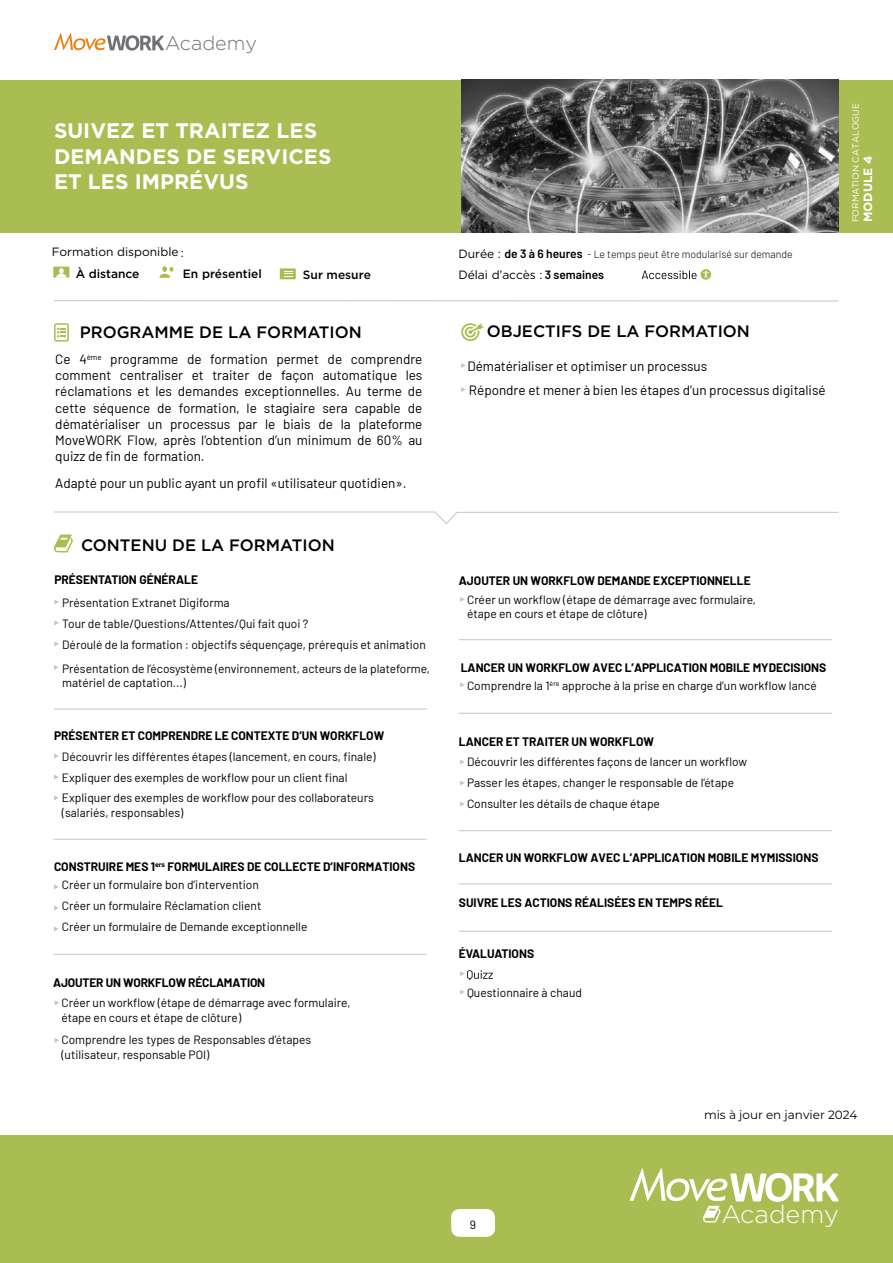
<style>
.page{position:relative;width:893px;height:1263px;background:#fff}
.page>*{position:absolute;margin:0;border:0;box-sizing:border-box;transform-origin:0 0}
.t1{font:300 25.2px "Gotham";color:#fff}
.t2{font:700 21px/26px "Gotham";color:#fff}
.t3{font:300 19.65px "Gotham";color:#727076}
.t4{font:500 16.5px "Gotham";color:#000}
.t5{font:13.5px/16.2px "Barlow";color:#000;text-align:justify}
.t6{font:12px/20.9px "Barlow";color:#000}
.t7{font:700 12px/18.5px "Barlow";color:#000}
.t8{font:12px "Gotham";color:#000}
.t9{font:500 12px "Gotham";color:#000}
.t10{font:12px "Montserrat";color:#000}
.t11{font:700 12px "Gotham";color:#fff}
.t12{font:300 10.5px "Barlow";color:#000}
.t13{font:9px "Gotham";color:#fff}
.s1{font-family:"Gotham";font-weight:400;font-size:12px}
.s2{font-weight:600;font-size:12px}
.s3{font-family:"Barlow";font-weight:600}
.s4{font-weight:400}
.s5{font-weight:700}
</style>
<div class="page">
<div style="left:0;top:1135px;width:893px;height:128px;background:#aabd52"></div>
<svg style="left:629px;top:1168px;width:210px;height:54px"></svg>
<div style="left:0;top:80px;width:893px;height:153px;background:#aabd52"></div>
<div style="left:54px;top:323px;width:15px;height:19px;border:2px solid #aabd52;border-radius:2px"></div>
<svg style="left:57px;top:327px;width:9px;height:10px"></svg>
<svg style="left:461px;top:323px;width:23px;height:18px"></svg>
<svg style="left:461px;top:363px;width:5px;height:5px"></svg>
<svg style="left:461px;top:387px;width:5px;height:5px"></svg>
<img style="left:461px;top:80px;width:377px;height:153px">
<svg style="left:54px;top:511px;width:785px;height:13px"></svg>
<svg style="left:54px;top:33px;width:110px;height:18px"></svg>
<div style="left:451px;top:1209px;width:44px;height:28px;background:#fff;border-radius:9px"></div>
<hr style="left:54px;top:709px;width:373px;height:1px;background:#c6c6c6">
<svg style="left:54px;top:753px;width:4px;height:5px"></svg>
<svg style="left:54px;top:774px;width:4px;height:5px"></svg>
<svg style="left:54px;top:795px;width:4px;height:5px"></svg>
<svg style="left:55px;top:1000px;width:4px;height:5px"></svg>
<svg style="left:55px;top:1038px;width:4px;height:5px"></svg>
<svg style="left:54px;top:534px;width:19px;height:19px"></svg>
<hr style="left:54px;top:300px;width:784px;height:1px;background:#c6c6c6">
<svg style="left:642px;top:269px;width:69px;height:11px"></svg>
<div style="left:53px;top:267px;width:16px;height:11px;background:#aabd52"></div>
<svg style="left:56px;top:268px;width:10px;height:10px"></svg>
<svg style="left:160px;top:266px;width:13px;height:12px"></svg>
<div style="left:280px;top:268px;width:16px;height:11px;background:#aabd52"></div>
<svg style="left:284px;top:271px;width:9px;height:6px"></svg>
<hr style="left:53px;top:839px;width:374px;height:1px;background:#c6c6c6">
<svg style="left:54px;top:884px;width:4px;height:5px"></svg>
<svg style="left:54px;top:905px;width:4px;height:5px"></svg>
<svg style="left:54px;top:926px;width:4px;height:5px"></svg>
<svg style="left:460px;top:597px;width:5px;height:5px"></svg>
<svg style="left:460px;top:682px;width:5px;height:5px"></svg>
<hr style="left:459px;top:713px;width:373px;height:1px;background:#c6c6c6">
<hr style="left:459px;top:639px;width:373px;height:1px;background:#c6c6c6">
<hr style="left:459px;top:884px;width:373px;height:1px;background:#c6c6c6">
<hr style="left:459px;top:830px;width:373px;height:1px;background:#c6c6c6">
<hr style="left:459px;top:931px;width:373px;height:1px;background:#c6c6c6">
<svg style="left:460px;top:989px;width:5px;height:5px"></svg>
<svg style="left:460px;top:970px;width:33px;height:10px"></svg>
<svg style="left:460px;top:759px;width:5px;height:5px"></svg>
<svg style="left:460px;top:780px;width:5px;height:5px"></svg>
<svg style="left:460px;top:801px;width:5px;height:5px"></svg>
<svg style="left:54px;top:599px;width:5px;height:5px"></svg>
<svg style="left:54px;top:620px;width:5px;height:5px"></svg>
<svg style="left:54px;top:641px;width:5px;height:5px"></svg>
<svg style="left:54px;top:665px;width:4px;height:5px"></svg>
<hr style="left:53px;top:954px;width:374px;height:1px;background:#c6c6c6">
<h3 class="t3" style="left:165px;top:34px;width:93px">Academy</h3>
<h2 class="t2" style="left:54px;top:117px;width:279px">SUIVEZ ET TRAITEZ LES<br>DEMANDES DE SERVICES<br>ET LES IMPRÉVUS</h2>
<p class="t8" style="left:52px;top:245px;width:134px">Formation disponible :</p>
<p class="t12" style="left:458px;top:250px;width:336px"><span class="s1">Durée :</span> <span class="s2">de 3 à 6 heures</span> - Le temps peut être modularisé sur demande</p>
<p class="t9" style="left:76px;top:267px;width:65px">À distance</p>
<p class="t9" style="left:183px;top:267px;width:80px">En présentiel</p>
<p class="t9" style="left:303px;top:268px;width:69px">Sur mesure</p>
<p class="t8" style="left:458px;top:268px;width:147px">Délai d’accès : <span class="s3">3 semaines</span></p>
<h3 class="t4" style="left:80px;top:322px;width:284px">PROGRAMME DE LA FORMATION</h3>
<h3 class="t4" style="left:487px;top:322px;width:265px">OBJECTIFS DE LA FORMATION</h3>
<p class="t5" style="left:55px;top:350px;width:369px">Ce 4<sup>ème</sup> programme de formation permet de comprendre comment centraliser et traiter de façon automatique les réclamations et les demandes exceptionnelles. Au terme de cette séquence de formation, le stagiaire sera capable de dématérialiser un processus par le biais de la plateforme MoveWORK Flow, après l’obtention d’un minimum de 60% au quizz de fin de formation.</p>
<p class="t5" style="left:55px;top:474px;width:353px">Adapté pour un public ayant un profil «utilisateur quotidien».</p>
<h3 class="t4" style="left:81px;top:536px;width:255px">CONTENU DE LA FORMATION</h3>
<p class="t7" style="left:54px;top:570px;width:145px">PRÉSENTATION GÉNÉRALE</p>
<p class="t6" style="left:62px;top:592px;width:365px">Présentation Extranet Digiforma<br>Tour de table/Questions/Attentes/Qui fait quoi ?<br>Déroulé de la formation : objectifs séquençage, prérequis et animation</p>
<p class="t6" style="left:62px;top:660px;width:369px;line-height:14.4px">Présentation de l’écosystème (environnement, acteurs de la plateforme, matériel de captation...)</p>
<p class="t7" style="left:54px;top:725px;width:332px">PRÉSENTER ET COMPRENDRE LE CONTEXTE D’UN WORKFLOW</p>
<p class="t6" style="left:62px;top:745px;width:315px">Découvrir les différentes étapes (lancement, en cours, finale)<br>Expliquer des exemples de workflow pour un client final<br>Expliquer des exemples de workflow pour des collaborateurs</p>
<p class="t6" style="left:62px;top:801px;width:123px">(salariés, responsables)</p>
<p class="t7" style="left:62px;top:856px;width:355px;text-indent:-8px">CONSTRUIRE MES 1<sup>ers</sup> FORMULAIRES DE COLLECTE D’INFORMATIONS<br><span class="s4">Créer un</span> <span class="s4">formulaire</span> <span class="s4">bon d’intervention</span></p>
<p class="t6" style="left:62px;top:894px;width:247px">Créer un formulaire Réclamation client<br>Créer un formulaire de Demande exceptionnelle</p>
<p class="t7" style="left:53px;top:972px;width:214px">AJOUTER UN WORKFLOW RÉCLAMATION</p>
<p class="t6" style="left:61px;top:995px;width:291px;line-height:14.4px">Créer un workflow (étape de démarrage avec formulaire, étape en cours et étape de clôture)</p>
<p class="t6" style="left:61px;top:1032px;width:251px;line-height:14.4px">Comprendre les types de Responsables d’étapes (utilisateur, responsable POI)</p>
<p class="t5" style="left:467px;top:353px;width:360px;line-height:23.7px">Dématérialiser et optimiser un processus<br>Répondre et mener à bien les étapes d’un processus digitalisé</p>
<p class="t7" style="left:459px;top:570px;width:293px">AJOUTER UN WORKFLOW DEMANDE EXCEPTIONNELLE</p>
<p class="t6" style="left:467px;top:591px;width:291px;line-height:14.4px">Créer un workflow (étape de démarrage avec formulaire, étape en cours et étape de clôture)</p>
<p class="t6" style="left:461px;top:659px;width:367px;line-height:17.2px;text-align:center"><span class="s5">LANCER UN WORKFLOW AVEC L’APPLICATION MOBILE MYDECISIONS<br></span>Comprendre la 1<sup>ère</sup> approche à la prise en charge d’un workflow lancé</p>
<p class="t7" style="left:459px;top:731px;width:197px">LANCER ET TRAITER UN WORKFLOW</p>
<p class="t6" style="left:467px;top:751px;width:282px">Découvrir les différentes façons de lancer un workflow<br>Passer les étapes, changer le responsable de l’étape<br>Consulter les détails de chaque étape</p>
<p class="t7" style="left:459px;top:847px;width:361px">LANCER UN WORKFLOW AVEC L’APPLICATION MOBILE MYMISSIONS</p>
<p class="t7" style="left:459px;top:893px;width:266px">SUIVRE LES ACTIONS RÉALISÉES EN TEMPS RÉEL</p>
<p class="t7" style="left:459px;top:943px;width:77px">ÉVALUATIONS</p>
<p class="t6" style="left:467px;top:981px;width:116px">Questionnaire à chaud</p>
<p class="t13" style="left:851px;top:222px;width:121px;rotate:-90deg">FORMATION CATALOGUE</p>
<p class="t11" style="left:861px;top:222px;width:68px;rotate:-90deg">MODULE 4</p>
<p class="t6" style="left:470px;top:1213px;width:8px">9</p>
<p class="t10" style="left:704px;top:1107px;width:155px">mis à jour en janvier 2024</p>
<h1 class="t1" style="left:721px;top:1203px;width:119px">Academy</h1>
</div>
